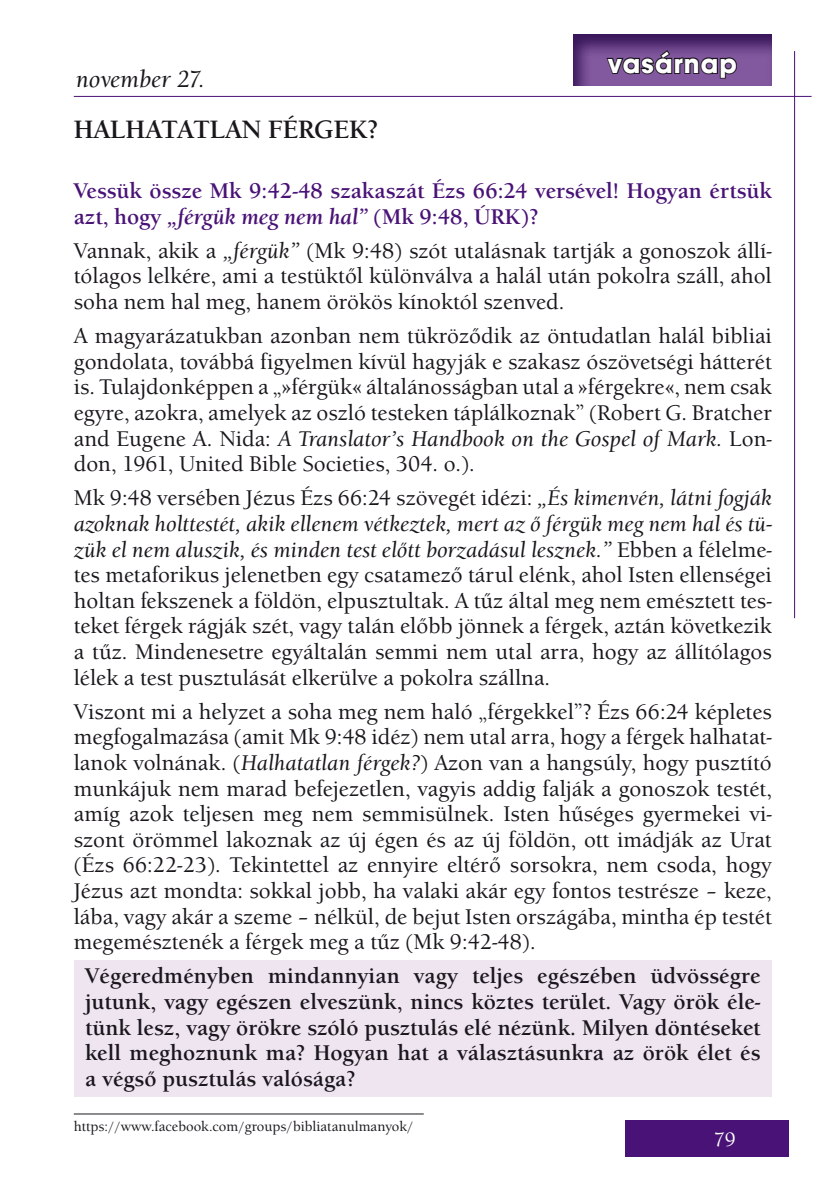
<style>
.page{position:relative;width:840px;height:1191px;background:#fff}
.page>*{position:absolute;margin:0;border:0;box-sizing:border-box;transform-origin:0 0}
.t1{font:700 28px "Avant Gar Got Itc TEE";letter-spacing:.04em;color:#fff}
.t2{font:700 26px "Berkeley Old Sty Itc TEE";color:#1a171c}
.t3{font:italic 500 24px "Berkeley Old Sty Itc TEE";color:#1a171c}
.t4{font:500 22px/25.6px "Berkeley Old Sty Itc TEE";color:#1a171c;text-align:justify}
.t5{font:700 22px/25.6px "Berkeley Old Sty Itc TEE";color:#1a171c;text-align:justify}
.t6{font:700 22px/25.6px "Berkeley Old Sty Itc TEE";color:#491276}
.t7{font:500 20px "Berkeley Old Sty Itc TEE";color:#fff}
.t8{font:500 14px "Berkeley Old Sty Itc TEE";color:#1a171c}
.s1{font-style:italic}
</style>
<div class="page">
<div style="left:624px;top:1120px;width:164px;height:37px;background:#491276"></div>
<hr style="left:74px;top:96px;width:737px;height:1px;background:#491276">
<hr style="left:793px;top:51px;width:1px;height:567px;background:#491276">
<div style="left:74px;top:960px;width:697px;height:137px;background:#efe5f1"></div>
<svg style="left:573px;top:34px;width:199px;height:52px"></svg>
<svg style="left:604px;top:49px;width:134px;height:31px"></svg>
<hr style="left:74px;top:1113px;width:349px;height:1px;background:#1a171c">
<p class="t3" style="left:76px;top:65px;width:131px">november 27.</p>
<p class="t2" style="left:74px;top:115px;width:305px">HALHATATLAN FÉRGEK?</p>
<p class="t1" style="left:608px;top:46px;width:130px">vasárnap</p>
<p class="t6" style="left:74px;top:178px;width:699px">Vessük össze Mk 9:42-48 szakaszát Ézs 66:24 versével! Hogyan értsük azt, hogy <span class="s1">„férgük meg nem hal”</span> (Mk 9:48, ÚRK)?</p>
<p class="t4" style="left:74px;top:238px;width:699px">Vannak, akik a <span class="s1">„férgük”</span> (Mk 9:48) szót utalásnak tartják a gonoszok állí&shy;tólagos lelkére, ami a testüktől különválva a halál után pokolra száll, ahol soha nem hal meg, hanem örökös kínoktól szenved.</p>
<p class="t4" style="left:74px;top:323px;width:699px">A magyarázatukban azonban nem tükröződik az öntudatlan halál bibliai gondolata, továbbá figyelmen kívül hagyják e szakasz ószövetségi hátterét is. Tulajdonképpen a „»férgük« általánosságban utal a »férgekre«, nem csak egyre, azokra, amelyek az oszló testeken táplálkoznak” (Robert G. Bratcher and Eugene A. Nida: <span class="s1">A Translator’s Handbook on the Gospel of Mark.</span> Lon&shy;don, 1961, United Bible Societies, 304. o.).</p>
<p class="t4" style="left:74px;top:485px;width:699px">Mk 9:48 versében Jézus Ézs 66:24 szövegét idézi: <span class="s1">„És kimenvén, látni fogják azoknak holttestét, akik ellenem vétkeztek, mert az ő férgük meg nem hal és tü&shy;zük el nem aluszik, és minden test előtt borzadásul lesznek.”</span> Ebben a félelme&shy;tes metaforikus jelenetben egy csatamező tárul elénk, ahol Isten ellenségei holtan fekszenek a földön, elpusztultak. A tűz által meg nem emésztett tes&shy;teket férgek rágják szét, vagy talán előbb jönnek a férgek, aztán következik a tűz. Mindenesetre egyáltalán semmi nem utal arra, hogy az állítólagos lélek a test pusztulását elkerülve a pokolra szállna.</p>
<p class="t4" style="left:74px;top:699px;width:699px">Viszont mi a helyzet a soha meg nem haló „férgekkel”? Ézs 66:24 képletes megfogalmazása (amit Mk 9:48 idéz) nem utal arra, hogy a férgek halhatat&shy;lanok volnának. (<span class="s1">Halhatatlan férgek?</span>) Azon van a hangsúly, hogy pusztító munkájuk nem marad befejezetlen, vagyis addig falják a gonoszok testét, amíg azok teljesen meg nem semmisülnek. Isten hűséges gyermekei vi&shy;szont örömmel lakoznak az új égen és az új földön, ott imádják az Urat (Ézs 66:22-23). Tekintettel az ennyire eltérő sorsokra, nem csoda, hogy Jézus azt mondta: sokkal jobb, ha valaki akár egy fontos testrésze – keze, lába, vagy akár a szeme – nélkül, de bejut Isten országába, mintha ép testét megemésztenék a férgek meg a tűz (Mk 9:42-48).</p>
<p class="t5" style="left:85px;top:963px;width:676px">Végeredményben mindannyian vagy teljes egészében üdvösségre jutunk, vagy egészen elveszünk, nincs köztes terület. Vagy örök éle&shy;tünk lesz, vagy örökre szóló pusztulás elé nézünk. Milyen döntéseket kell meghoznunk ma? Hogyan hat a választásunkra az örök élet és a végső pusztulás valósága?</p>
<p class="t8" style="left:74px;top:1118px;width:341px">https://www.facebook.com/groups/bibliatanulmanyok/</p>
<p class="t7" style="left:713px;top:1128px;width:24px">79</p>
</div>
